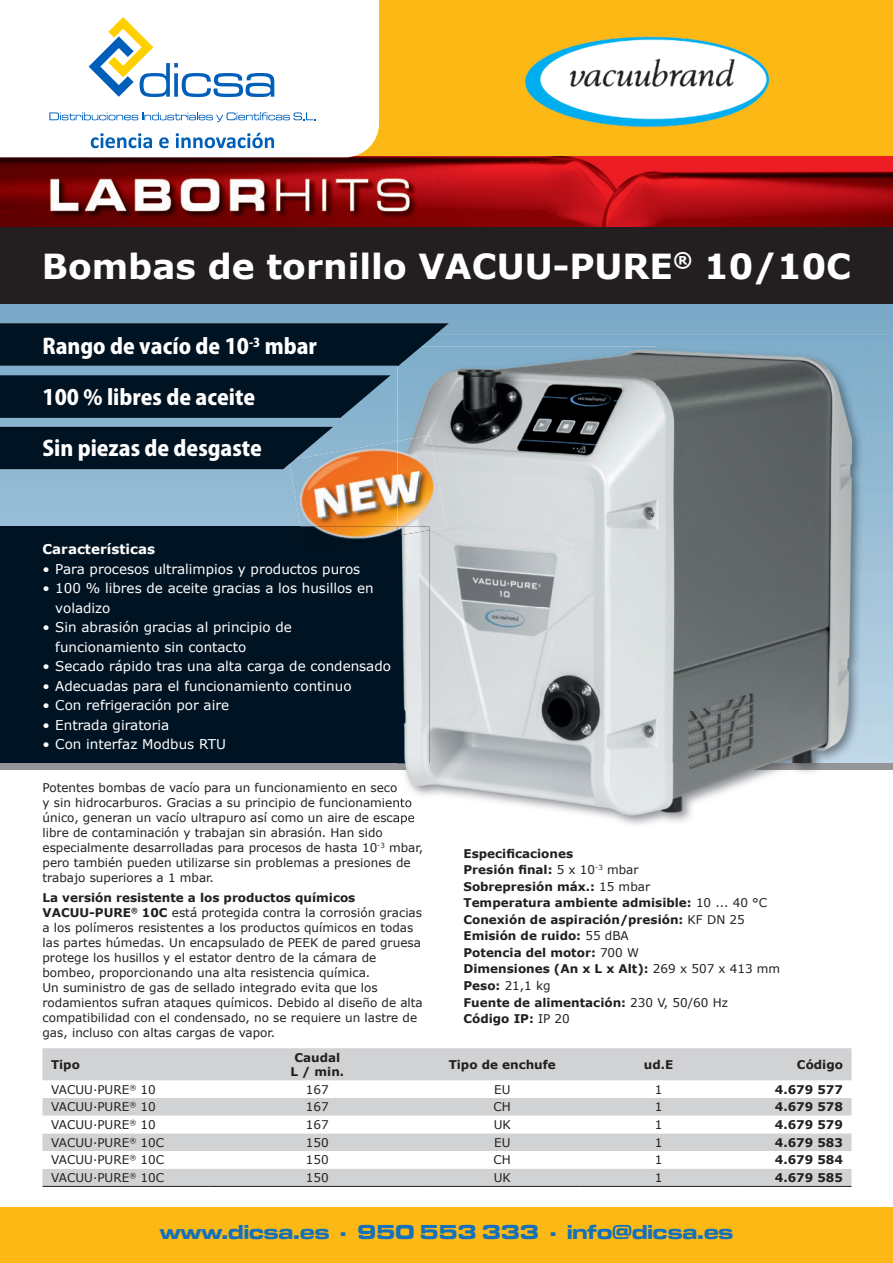
<style>
.page{position:relative;width:893px;height:1263px;background:#fff}
.page>*{position:absolute;margin:0;border:0;box-sizing:border-box;transform-origin:0 0}
.t1{font:700 34.5px "Verdana";color:#fff}
.t2{font:800 21px "Koz Go Pro";color:#fff}
.t3{font:700 expanded 21px "Microgramma DOT";color:#1571b9}
.t4{font:13.5px/19.5px "Verdana";color:#fff}
.t5{font:700 13.5px "Verdana";color:#fff}
.t6{font:12px/15px "Verdana";color:#231f20}
.t7{font:700 12px/16.5px "Verdana";color:#231f20;text-align:center}
.s1{font-weight:700}
.s2{font-weight:400}
</style>
<div class="page">
<div style="left:0;top:0;width:893px;height:157px;background:#fcb814"></div>
<div style="left:0;top:1208px;width:893px;height:55px;background:#fcb814"></div>
<img style="left:0;top:156px;width:893px;height:71px">
<div style="left:0;top:0;width:379px;height:157px;background:#fff"></div>
<div style="left:36px;top:14px;width:292px;height:142px;background:#fff"></div>
<svg style="left:91px;top:133px;width:61px;height:15px"></svg>
<svg style="left:159px;top:137px;width:10px;height:11px"></svg>
<svg style="left:176px;top:133px;width:98px;height:15px"></svg>
<svg style="left:49px;top:112px;width:266px;height:10px"></svg>
<svg style="left:89px;top:17px;width:185px;height:80px"></svg>
<svg style="left:0;top:304px;width:893px;height:460px;background:#84afca"></svg>
<svg style="left:43px;top:1048px;width:808px;height:138px;fill:#d1d2d4"></svg>
<svg style="left:43px;top:1116px;width:808px;height:53px"></svg>
<hr style="left:43px;top:1186px;width:166px;height:1px;background:#231f20">
<hr style="left:209px;top:1186px;width:216px;height:1px;background:#231f20">
<hr style="left:425px;top:1186px;width:154px;height:1px;background:#231f20">
<hr style="left:579px;top:1186px;width:159px;height:1px;background:#231f20">
<hr style="left:738px;top:1186px;width:113px;height:1px;background:#231f20">
<div style="left:0;top:227px;width:893px;height:77px;background:#231f20"></div>
<div style="left:0;top:764px;width:893px;height:6px;background:#939598"></div>
<svg style="left:0;top:375px;width:391px;height:43px;background:#0a1e2e"></svg>
<img style="left:524px;top:36px;width:246px;height:92px">
<div style="left:0;top:527px;width:429px;height:236px;background:#001322"></div>
<div style="left:0;top:323px;width:449px;height:43px;background:#001322"></div>
<img style="left:397px;top:347px;width:467px;height:423px">
<svg style="left:397px;top:800px;width:1px;height:22px"></svg>
<img style="left:397px;top:536px;width:1px;height:227px">
<img style="left:401px;top:770px;width:417px;height:55px">
<img style="left:421px;top:335px;width:472px;height:53px">
<img style="left:864px;top:388px;width:29px;height:376px">
<img style="left:398px;top:335px;width:37px;height:12px">
<img style="left:398px;top:347px;width:23px;height:19px">
<img style="left:398px;top:798px;width:14px;height:11px">
<img style="left:398px;top:812px;width:17px;height:12px">
<img style="left:398px;top:536px;width:31px;height:227px">
<img style="left:289px;top:441px;width:109px;height:86px">
<img style="left:314px;top:527px;width:83px;height:12px">
<img style="left:398px;top:435px;width:48px;height:95px">
<img style="left:398px;top:527px;width:31px;height:9px">
<svg style="left:0;top:427px;width:333px;height:42px;background:#0a1e2d"></svg>
<h1 class="t1" style="left:42px;top:242px;width:811px">Bombas de tornillo VACUU-PURE<sup>®</sup> 10/10C</h1>
<h2 class="t2" style="left:43px;top:332px;width:276px">Rango de vacío de 10<sup>-3</sup> mbar</h2>
<h2 class="t2" style="left:43px;top:383px;width:214px">100 % libres de aceite</h2>
<h2 class="t2" style="left:43px;top:435px;width:221px">Sin piezas de desgaste</h2>
<p class="t5" style="left:43px;top:540px;width:114px">Características</p>
<p class="t4" style="left:43px;top:559px;width:319px">• Para procesos ultralimpios y productos puros</p>
<p class="t4" style="left:55px;top:579px;width:320px;text-indent:-13px">• 100 % libres de aceite gracias a los husillos en voladizo</p>
<p class="t4" style="left:55px;top:618px;width:238px;text-indent:-13px">• Sin abrasión gracias al principio de funcionamiento sin contacto</p>
<p class="t4" style="left:43px;top:657px;width:350px">• Secado rápido tras una alta carga de condensado</p>
<p class="t4" style="left:43px;top:676px;width:311px">• Adecuadas para el funcionamiento continuo</p>
<p class="t4" style="left:43px;top:696px;width:188px">• Con refrigeración por aire</p>
<p class="t4" style="left:43px;top:715px;width:128px">• Entrada giratoria</p>
<p class="t4" style="left:43px;top:734px;width:185px">• Con interfaz Modbus RTU</p>
<p class="t6" style="left:43px;top:780px;width:382px">Potentes bombas de vacío para un funcionamiento en seco<br>y sin hidrocarburos. Gracias a su principio de funcionamiento único, generan un vacío ultrapuro así como un aire de escape libre de contaminación y trabajan sin abrasión. Han sido especialmente desarrolladas para procesos de hasta 10<sup>-3</sup> mbar, pero también pueden utilizarse sin problemas a presiones de trabajo superiores a 1 mbar.</p>
<p class="t6" style="left:43px;top:889px;width:382px"><span class="s1">La versión resistente a los productos químicos VACUU-PURE</span><sup>®</sup> <span class="s1">10C</span> está protegida contra la corrosión gracias a los polímeros resistentes a los productos químicos en todas las partes húmedas. Un encapsulado de PEEK de pared gruesa protege los husillos y el estator dentro de la cámara de bombeo, proporcionando una alta resistencia química.<br>Un suministro de gas de sellado integrado evita que los rodamientos sufran ataques químicos. Debido al diseño de alta compatibilidad con el condensado, no se requiere un lastre de gas, incluso con altas cargas de vapor.</p>
<p class="t7" style="left:463px;top:845px;width:318px;text-align:left">Especificaciones<br>Presión final: <span class="s2">5 x 10</span><sup>-3</sup> <span class="s2">mbar<br></span>Sobrepresión máx.: <span class="s2">15 mbar<br></span>Temperatura ambiente admisible: <span class="s2">10 ... 40 °C<br></span>Conexión de aspiración/presión: <span class="s2">KF DN 25<br></span>Emisión de ruido: <span class="s2">55 dBA<br></span>Potencia del motor: <span class="s2">700 W<br></span>Dimensiones (An x L x Alt): <span class="s2">269 x 507 x 413 mm<br></span>Peso: <span class="s2">21,1 kg<br></span>Fuente de alimentación: <span class="s2">230 V, 50/60 Hz<br></span>Código IP: <span class="s2">IP 20</span></p>
<p class="t7" style="left:51px;top:1056px;width:30px">Tipo</p>
<p class="t7" style="left:290px;top:1050px;width:55px;line-height:14.4px">Caudal<br>L / min.</p>
<p class="t7" style="left:449px;top:1056px;width:109px">Tipo de enchufe</p>
<p class="t7" style="left:644px;top:1056px;width:31px">ud.E</p>
<p class="t7" style="left:797px;top:1056px;width:48px">Código</p>
<p class="t6" style="left:51px;top:1082px;width:106px">VACUU·PURE<sup>®</sup> 10</p>
<p class="t6" style="left:306px;top:1082px;width:24px">167</p>
<p class="t6" style="left:494px;top:1082px;width:18px">EU</p>
<p class="t6" style="left:655px;top:1082px;width:9px">1</p>
<p class="t7" style="left:775px;top:1081px;width:70px">4.679 577</p>
<p class="t6" style="left:51px;top:1099px;width:106px">VACUU·PURE<sup>®</sup> 10</p>
<p class="t6" style="left:306px;top:1099px;width:24px">167</p>
<p class="t6" style="left:494px;top:1099px;width:19px">CH</p>
<p class="t6" style="left:655px;top:1099px;width:9px">1</p>
<p class="t7" style="left:775px;top:1098px;width:70px">4.679 578</p>
<p class="t6" style="left:51px;top:1117px;width:106px">VACUU·PURE<sup>®</sup> 10</p>
<p class="t6" style="left:306px;top:1117px;width:24px">167</p>
<p class="t6" style="left:494px;top:1117px;width:19px">UK</p>
<p class="t6" style="left:655px;top:1117px;width:9px">1</p>
<p class="t7" style="left:775px;top:1116px;width:70px">4.679 579</p>
<p class="t6" style="left:51px;top:1135px;width:115px">VACUU·PURE<sup>®</sup> 10C</p>
<p class="t6" style="left:306px;top:1135px;width:24px">150</p>
<p class="t6" style="left:494px;top:1135px;width:18px">EU</p>
<p class="t6" style="left:655px;top:1135px;width:9px">1</p>
<p class="t7" style="left:775px;top:1134px;width:70px">4.679 583</p>
<p class="t6" style="left:51px;top:1152px;width:115px">VACUU·PURE<sup>®</sup> 10C</p>
<p class="t6" style="left:306px;top:1152px;width:24px">150</p>
<p class="t6" style="left:494px;top:1152px;width:19px">CH</p>
<p class="t6" style="left:655px;top:1152px;width:9px">1</p>
<p class="t7" style="left:775px;top:1151px;width:70px">4.679 584</p>
<p class="t6" style="left:51px;top:1170px;width:115px">VACUU·PURE<sup>®</sup> 10C</p>
<p class="t6" style="left:306px;top:1170px;width:24px">150</p>
<p class="t6" style="left:494px;top:1170px;width:19px">UK</p>
<p class="t6" style="left:655px;top:1170px;width:9px">1</p>
<p class="t7" style="left:775px;top:1169px;width:70px">4.679 585</p>
<h2 class="t3" style="left:160px;top:1217px;width:575px">www.dicsa.es . 950 553 333 . info@dicsa.es</h2>
</div>
